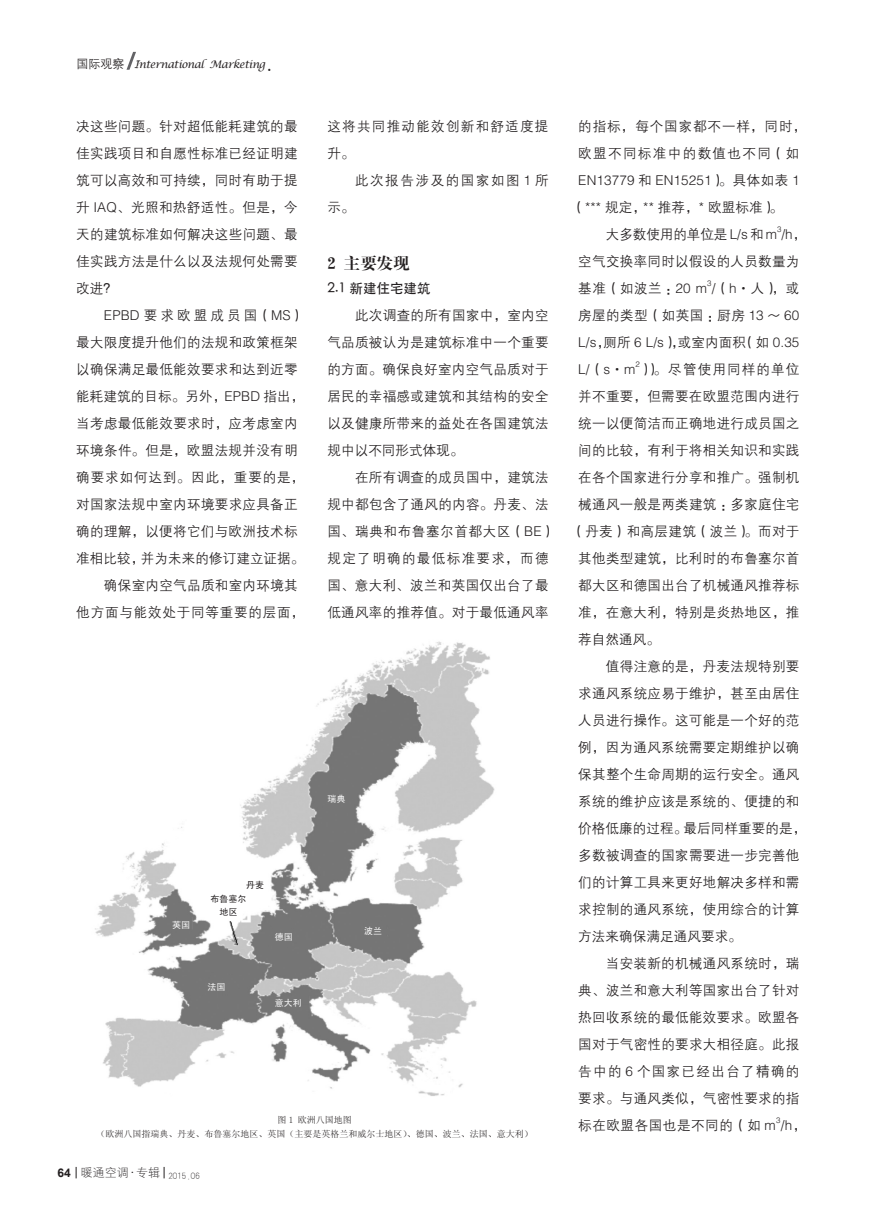
<style>
.page{position:relative;width:893px;height:1212px;background:#fff}
.page>*{position:absolute;margin:0;border:0;box-sizing:border-box;transform-origin:0 0}
.t1{font:18px "Sim Sun";color:#231f20}
._2级{font:16.5px "H Ya 4 gj";color:#231f20}
.正文{font:13.5px/27px "FZZDXJW GB1 0";letter-spacing:.025em;color:#231f20}
.正文-2{font:13.5px/27px "FZZDXJW GB1 0";letter-spacing:.065em;color:#231f20}
.正文-3{font:13.5px/27px "FZZDXJW GB1 0";letter-spacing:.1em;color:#231f20}
.正文-4{font:13.5px "FZZDXJW GB1 0";color:#231f20}
.正文-5{font:13.5px "FZZDXJW GB1 0";letter-spacing:.07em;color:#231f20}
.正文-6{font:13.5px "FZZDXJW GB1 0";letter-spacing:.105em;color:#231f20}
.正文-7{font:13.5px "FZZDXJW GB1 0";letter-spacing:.12em;color:#231f20}
._3级{font:500 13.5px "ST Heiti SC";color:#231f20}
.t2{font:12px "H Yg 1 gj";color:#231f20}
.t3{font:700 12px "Arial";color:#231f20}
.t4{font:italic 10.5px "Lucida Calligraphy";letter-spacing:-.05em;color:#231f20}
.图题{font:9px "Sim Sun";color:#231f20}
.黑6{font:9px "Sim Hei";color:#fff}
.黑6-2{font:9px "Sim Hei";color:#231f20}
.t5{font:9px "H Yg 1 gj";color:#231f20}
.正文-8{font:7.8px "FZZDXJW GB1 0";color:#231f20}
.s1{font-family:"FZZDXJW GB1 0";font-style:normal;font-size:12px}
.s2{font-family:"ST Heiti SC";font-weight:300}
</style>
<div class="page">
<svg style="left:127px;top:52px;width:9px;height:18px"></svg>
<img style="left:95px;top:641px;width:400px;height:455px">
<p class="t4" style="left:77px;top:58px;width:190px"><span class="s1">国际观察</span> International Marketing</p>
<p class="t1" style="left:267px;top:55px;width:10px">.</p>
<p class="正文" style="left:76px;top:113px;width:223px;text-align:justify">决这些问题。针对超低能耗建筑的最佳实践项目和自愿性标准已经证明建筑可以高效和可持续，同时有助于提升 IAQ、光照和热舒适性。但是，今天的建筑标准如何解决这些问题、最佳实践方法是什么以及法规何处需要改进？</p>
<p class="正文" style="left:76px;top:302px;width:230px;text-indent:28px">EPBD 要求欧盟成员国（MS）最大限度提升他们的法规和政策框架以确保满足最低能效要求和达到近零能耗建筑的目标。另外，EPBD 指出，当考虑最低能效要求时，应考虑室内环境条件。但是，欧盟法规并没有明确要求如何达到。因此，重要的是，对国家法规中室内环境要求应具备正确的理解，以便将它们与欧洲技术标准相比较，并为未来的修订建立证据。</p>
<p class="正文-2" style="left:76px;top:572px;width:230px;text-indent:28px">确保室内空气品质和室内环境其他方面与能效处于同等重要的层面，</p>
<p class="正文-3" style="left:327px;top:113px;width:223px">这将共同推动能效创新和舒适度提升。</p>
<p class="正文-7" style="left:355px;top:173px;width:195px">此次报告涉及的国家如图 1 所</p>
<p class="正文" style="left:327px;top:194px;width:29px">示。</p>
<p class="_2级" style="left:327px;top:254px;width:84px">2 主要发现</p>
<p class="_3级" style="left:327px;top:281px;width:105px">2.1 新建住宅建筑</p>
<p class="正文" style="left:327px;top:302px;width:223px;text-align:justify;text-indent:28px">此次调查的所有国家中，室内空气品质被认为是建筑标准中一个重要的方面。确保良好室内空气品质对于居民的幸福感或建筑和其结构的安全以及健康所带来的益处在各国建筑法规中以不同形式体现。</p>
<p class="正文" style="left:327px;top:464px;width:229px;text-indent:28px">在所有调查的成员国中，建筑法规中都包含了通风的内容。丹麦、法国、瑞典和布鲁塞尔首都大区（BE）规定了明确的最低标准要求，而德国、意大利、波兰和英国仅出台了最低通风率的推荐值。对于最低通风率</p>
<p class="黑6" style="left:327px;top:794px;width:19px">瑞典</p>
<p class="黑6" style="left:172px;top:921px;width:19px">英国</p>
<p class="黑6-2" style="left:246px;top:880px;width:19px">丹麦</p>
<p class="黑6-2" style="left:210px;top:894px;width:37px">布鲁塞尔</p>
<p class="黑6-2" style="left:219px;top:907px;width:19px">地区</p>
<p class="黑6" style="left:275px;top:932px;width:19px">德国</p>
<p class="黑6" style="left:207px;top:982px;width:19px">法国</p>
<p class="黑6" style="left:275px;top:998px;width:28px">意大利</p>
<p class="黑6" style="left:364px;top:926px;width:19px">波兰</p>
<p class="图题" style="left:278px;top:1115px;width:76px">图 1 欧洲八国地图</p>
<p class="图题" style="left:96px;top:1129px;width:438px">（欧洲八国指瑞典、丹麦、布鲁塞尔地区、英国（主要是英格兰和威尔士地区）、德国、波兰、法国、意大利）</p>
<p class="t3" style="left:57px;top:1164px;width:15px">64</p>
<p class="t2" style="left:81px;top:1166px;width:81px">暖通空调·专辑</p>
<p class="t5" style="left:168px;top:1171px;width:33px">2015.06</p>
<p class="正文-5" style="left:578px;top:119px;width:229px">的指标，每个国家都不一样，同时，</p>
<p class="正文-6" style="left:578px;top:146px;width:223px">欧盟不同标准中的数值也不同（如</p>
<p class="正文" style="left:578px;top:167px;width:223px">EN13779 和 EN15251）。具体如表 1</p>
<p class="正文" style="left:572px;top:194px;width:213px">（*** 规定，** 推荐，* 欧盟标准）。</p>
<p class="正文-4" style="left:606px;top:227px;width:202px">大多数使用的单位是 L/s 和 m /h，</p>
<p class="正文-8" style="left:777px;top:225px;width:6px">3</p>
<p class="正文" style="left:578px;top:248px;width:223px">空气交换率同时以假设的人员数量为基准（如波兰：20 m/（h·人），或</p>
<p class="正文-8" style="left:707px;top:279px;width:6px">3</p>
<p class="正文" style="left:578px;top:302px;width:223px;text-align:justify">房屋的类型（如英国：厨房 13 <span class="s2">～</span> 60<br>L/s，厕所 6 L/s），或室内面积（如 0.35<br>L/（s·m ））。尽管使用同样的单位</p>
<p class="正文-8" style="left:635px;top:360px;width:6px">2</p>
<p class="正文" style="left:578px;top:383px;width:223px">并不重要，但需要在欧盟范围内进行</p>
<p class="正文" style="left:578px;top:410px;width:223px">统一以便简洁而正确地进行成员国之</p>
<p class="正文" style="left:578px;top:437px;width:223px">间的比较，有利于将相关知识和实践</p>
<p class="正文" style="left:578px;top:464px;width:223px">在各个国家进行分享和推广。强制机</p>
<p class="正文" style="left:578px;top:491px;width:223px">械通风一般是两类建筑：多家庭住宅</p>
<p class="正文" style="left:572px;top:518px;width:229px">（丹麦）和高层建筑（波兰）。而对于</p>
<p class="正文" style="left:578px;top:545px;width:223px">其他类型建筑，比利时的布鲁塞尔首</p>
<p class="正文" style="left:578px;top:572px;width:223px">都大区和德国出台了机械通风推荐标</p>
<p class="正文" style="left:578px;top:599px;width:223px">准，在意大利，特别是炎热地区，推</p>
<p class="正文" style="left:578px;top:626px;width:83px">荐自然通风。</p>
<p class="正文" style="left:578px;top:653px;width:229px;text-indent:28px">值得注意的是，丹麦法规特别要求通风系统应易于维护，甚至由居住人员进行操作。这可能是一个好的范例，因为通风系统需要定期维护以确保其整个生命周期的运行安全。通风系统的维护应该是系统的、便捷的和价格低廉的过程。最后同样重要的是，多数被调查的国家需要进一步完善他们的计算工具来更好地解决多样和需求控制的通风系统，使用综合的计算方法来确保满足通风要求。</p>
<p class="正文" style="left:578px;top:950px;width:229px;text-indent:28px">当安装新的机械通风系统时，瑞典、波兰和意大利等国家出台了针对热回收系统的最低能效要求。欧盟各国对于气密性的要求大相径庭。此报告中的 6 个国家已经出台了精确的要求。与通风类似，气密性要求的指标在欧盟各国也是不同的（如 m /h，</p>
<p class="正文-8" style="left:776px;top:1116px;width:6px">3</p>
</div>
